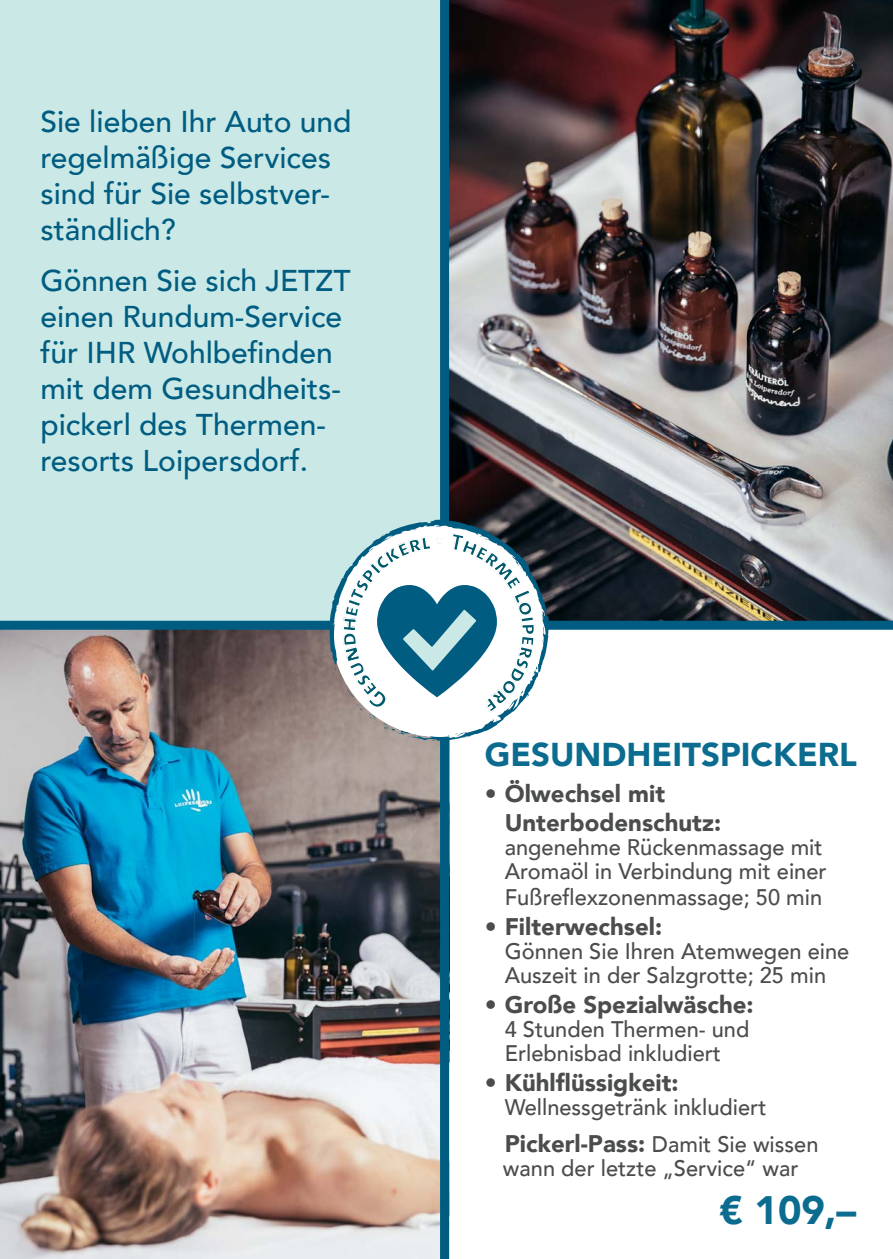
<style>
.page{position:relative;width:893px;height:1259px;background:#fff}
.page>*{position:absolute;margin:0;border:0;box-sizing:border-box;transform-origin:0 0}
.t1{font:900 39.6px "Avenir";color:#0b6c8f}
.t2{font:900 33px "Avenir";color:#0b6c8f}
.t3{font:500 30px/36px "Avenir";color:#005d81}
.t4{font:900 24px/28.8px "Avenir";color:#4b4c4d}
.t5{font:500 22.5px/24.6px "Avenir";color:#4b4c4d}
.s1{font-weight:900;font-size:24px}
</style>
<div class="page">
<img style="left:449px;top:0;width:444px;height:621px">
<img style="left:0;top:630px;width:440px;height:629px">
<div style="left:0;top:0;width:444px;height:625px;background:#c9e8e6"></div>
<div style="left:440px;top:0;width:9px;height:1259px;background:#005d81"></div>
<div style="left:0;top:621px;width:893px;height:9px;background:#005d81"></div>
<svg style="left:318px;top:509px;width:242px;height:242px"></svg>
<svg style="left:329px;top:519px;width:220px;height:222px"></svg>
<svg style="left:331px;top:529px;width:214px;height:212px"></svg>
<h3 class="t3" style="left:40px;top:102px;width:313px">Sie lieben Ihr Auto und regelmäßige Services sind für Sie selbstver&shy;ständlich?</h3>
<h3 class="t3" style="left:40px;top:261px;width:312px">Gönnen Sie sich JETZT einen Rundum-Service für IHR Wohlbefinden mit dem Gesundheits&shy;pickerl des Thermen&shy;resorts Loipersdorf.</h3>
<h2 class="t2" style="left:485px;top:726px;width:374px">GESUNDHEITSPICKERL</h2>
<p class="t4" style="left:505px;top:779px;width:218px;text-indent:-20px">• Ölwechsel mit<br>Unterbodenschutz:</p>
<p class="t5" style="left:505px;top:834px;width:323px">angenehme Rückenmassage mit<br>Aromaöl in Verbindung mit einer<br>Fußreflexzonenmassage; 50 min</p>
<p class="t4" style="left:485px;top:911px;width:179px">• Filterwechsel:</p>
<p class="t5" style="left:505px;top:937px;width:346px">Gönnen Sie Ihren Atemwegen eine<br>Auszeit in der Salzgrotte; 25 min</p>
<p class="t4" style="left:485px;top:989px;width:270px">• Große Spezialwäsche:</p>
<p class="t5" style="left:505px;top:1015px;width:246px">4 Stunden Thermen- und<br>Erlebnisbad inkludiert</p>
<p class="t4" style="left:485px;top:1067px;width:195px">• Kühlflüssigkeit:</p>
<p class="t5" style="left:505px;top:1087px;width:315px;line-height:37.5px">Wellnessgetränk inkludiert<br><span class="s1">Pickerl-Pass:</span> Damit Sie wissen</p>
<p class="t5" style="left:503px;top:1155px;width:297px">wann der letzte „Service“ war</p>
<h1 class="t1" style="left:719px;top:1176px;width:139px">€ 109,–</h1>
</div>
